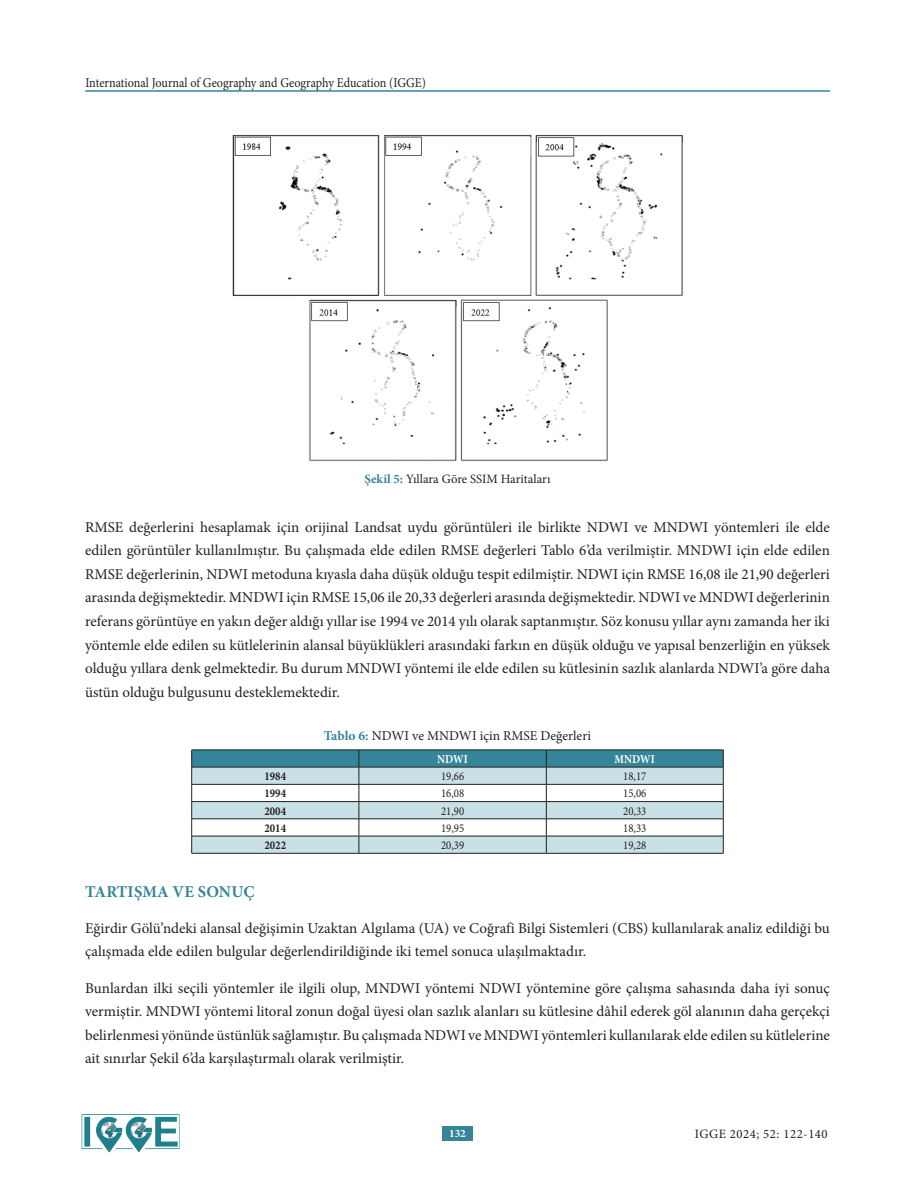
<style>
.page{position:relative;width:915px;height:1191px;background:#fff}
.page>*{position:absolute;margin:0;border:0;box-sizing:border-box;transform-origin:0 0}
.t1{font:700 16.5px "Minion Pro";letter-spacing:.01em;color:#348599}
.t2{font:15px/23.5px "Minion Pro";color:#231f20;text-align:justify}
.t3{font:13.5px "Minion Pro";color:#231f20;scale:.9 1}
.t4{font:13.5px "Minion Pro";color:#231f20}
.t5{font:12.75px "Minion Pro";letter-spacing:.005em;color:#231f20}
.t6{font:12.75px "Minion Pro";letter-spacing:.04em;color:#231f20}
.t7{font:12px "Minion Pro";color:#231f20;scale:.9 1}
.t8{font:700 12px "Minion Pro";color:#231f20;scale:.9 1}
.t9{font:700 12px "Minion Pro";color:#fff;scale:.9 1}
.t10{font:700 11.25px "Minion Pro";color:#fff}
.s1{font-weight:700;color:#348599}
</style>
<div class="page">
<hr style="left:85px;top:90px;width:744px;height:2px;background:#348599">
<img style="left:81px;top:1114px;width:99px;height:39px">
<div style="left:442px;top:1126px;width:30px;height:14px;background:#348599"></div>
<img style="left:232px;top:135px;width:452px;height:327px">
<hr style="left:191px;top:749px;width:168px;height:1px;background:#231f20">
<hr style="left:359px;top:749px;width:187px;height:1px;background:#231f20">
<hr style="left:546px;top:749px;width:177px;height:1px;background:#231f20">
<svg style="left:191px;top:750px;width:532px;height:103px"></svg>
<hr style="left:191px;top:853px;width:168px;height:1px;background:#231f20">
<hr style="left:359px;top:853px;width:187px;height:1px;background:#231f20">
<hr style="left:546px;top:853px;width:177px;height:1px;background:#231f20">
<p class="t3" style="left:85px;top:74px;width:380px">International Journal of Geography and Geography Education (IGGE)</p>
<p class="t5" style="left:364px;top:470px;width:187px"><span class="s1">Şekil 5:</span> Yıllara Göre SSIM Haritaları</p>
<p class="t2" style="left:85px;top:515px;width:746px">RMSE değerlerini hesaplamak için orijinal Landsat uydu görüntüleri ile birlikte NDWI ve MNDWI yöntemleri ile elde edilen görüntüler kullanılmıştır. Bu çalışmada elde edilen RMSE değerleri Tablo 6’da verilmiştir. MNDWI için elde edilen RMSE değerlerinin, NDWI metoduna kıyasla daha düşük olduğu tespit edilmiştir. NDWI için RMSE 16,08 ile 21,90 değerleri arasında değişmektedir. MNDWI için RMSE 15,06 ile 20,33 değerleri arasında değişmektedir. NDWI ve MNDWI değerlerinin referans görüntüye en yakın değer aldığı yıllar ise 1994 ve 2014 yılı olarak saptanmıştır. Söz konusu yıllar aynı zamanda her iki yöntemle elde edilen su kütlelerinin alansal büyüklükleri arasındaki farkın en düşük olduğu ve yapısal benzerliğin en yüksek olduğu yıllara denk gelmektedir. Bu durum MNDWI yöntemi ile elde edilen su kütlesinin sazlık alanlarda NDWI’a göre daha üstün olduğu bulgusunu desteklemektedir.</p>
<p class="t4" style="left:324px;top:727px;width:268px"><span class="s1">Tablo 6:</span> NDWI ve MNDWI için RMSE Değerleri</p>
<p class="t9" style="left:437px;top:750px;width:36px">NDWI</p>
<p class="t9" style="left:614px;top:750px;width:46px">MNDWI</p>
<p class="t8" style="left:264px;top:768px;width:25px">1984</p>
<p class="t7" style="left:441px;top:768px;width:27px">19,66</p>
<p class="t7" style="left:623px;top:768px;width:27px">18,17</p>
<p class="t8" style="left:264px;top:785px;width:25px">1994</p>
<p class="t7" style="left:441px;top:785px;width:27px">16,08</p>
<p class="t7" style="left:623px;top:785px;width:27px">15,06</p>
<p class="t8" style="left:264px;top:802px;width:25px">2004</p>
<p class="t7" style="left:441px;top:802px;width:27px">21,90</p>
<p class="t7" style="left:623px;top:802px;width:27px">20,33</p>
<p class="t8" style="left:264px;top:819px;width:25px">2014</p>
<p class="t7" style="left:441px;top:820px;width:27px">19,95</p>
<p class="t7" style="left:623px;top:820px;width:27px">18,33</p>
<p class="t8" style="left:264px;top:836px;width:25px">2022</p>
<p class="t7" style="left:441px;top:837px;width:27px">20,39</p>
<p class="t7" style="left:623px;top:837px;width:27px">19,28</p>
<p class="t1" style="left:85px;top:879px;width:171px">TARTIŞMA VE SONUÇ</p>
<p class="t2" style="left:85px;top:916px;width:746px">Eğirdir Gölü’ndeki alansal değişimin Uzaktan Algılama (UA) ve Coğrafi Bilgi Sistemleri (CBS) kullanılarak analiz edildiği bu çalışmada elde edilen bulgular değerlendirildiğinde iki temel sonuca ulaşılmaktadır.</p>
<p class="t2" style="left:85px;top:976px;width:746px">Bunlardan ilki seçili yöntemler ile ilgili olup, MNDWI yöntemi NDWI yöntemine göre çalışma sahasında daha iyi sonuç vermiştir. MNDWI yöntemi litoral zonun doğal üyesi olan sazlık alanları su kütlesine dâhil ederek göl alanının daha gerçekçi belirlenmesi yönünde üstünlük sağlamıştır. Bu çalışmada NDWI ve MNDWI yöntemleri kullanılarak elde edilen su kütlelerine ait sınırlar Şekil 6’da karşılaştırmalı olarak verilmiştir.</p>
<p class="t10" style="left:449px;top:1125px;width:18px">132</p>
<p class="t6" style="left:694px;top:1125px;width:134px">IGGE 2024; 52: 122-140</p>
</div>
